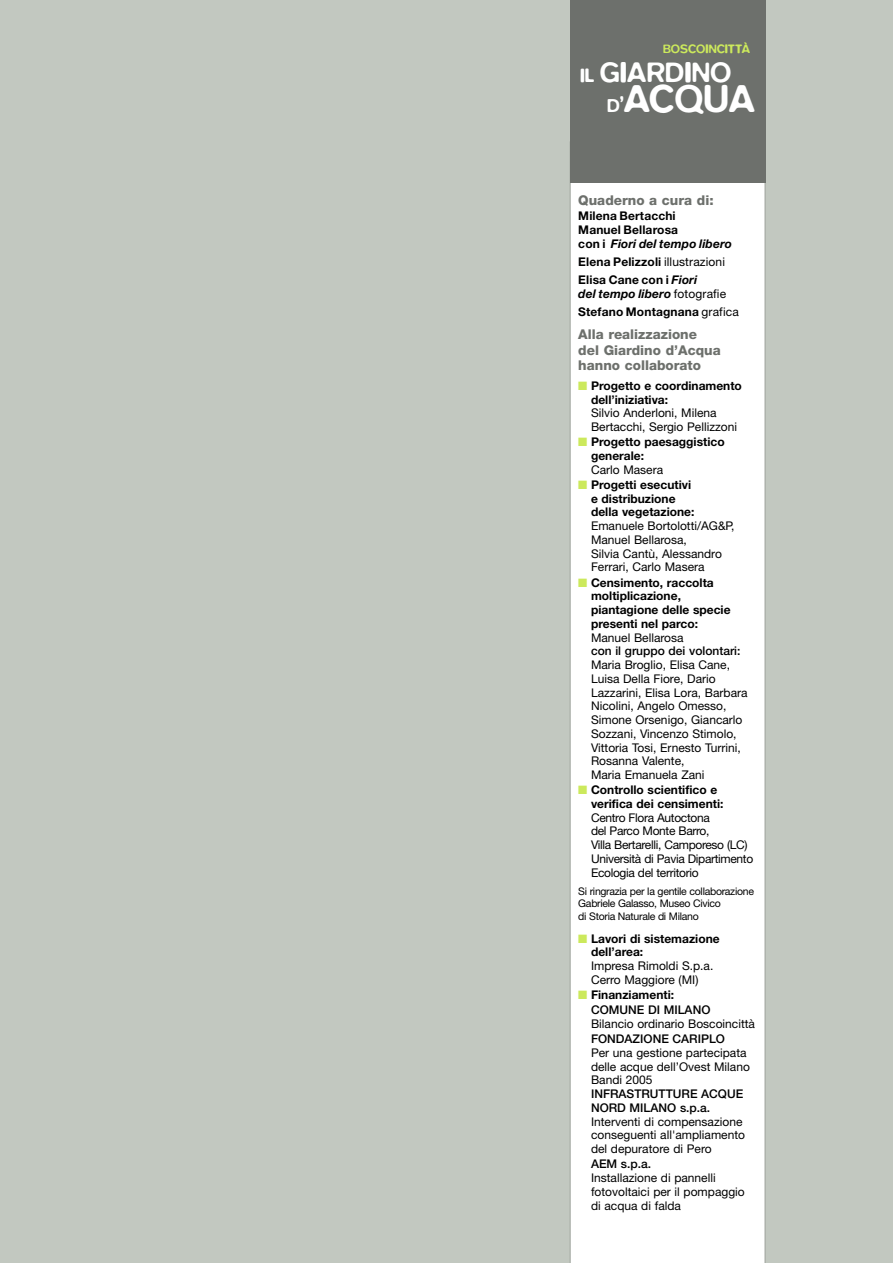
<style>
.page{position:relative;width:893px;height:1263px;background:#c2c8c0}
.page>*{position:absolute;margin:0;border:0;box-sizing:border-box;transform-origin:0 0}
.t1{font:500 39.75px "Blur";letter-spacing:-.005em;color:#fff}
.t2{font:500 29.1px "Blur";color:#fff}
.t3{font:800 13.5px/15.3px "Helvetica Neue";color:#6d706c}
.t4{font:500 12.6px "Blur";color:#cce95c}
.t5{font:12px/13.8px "Helvetica Neue";color:#000}
.t6{font:700 12px/13.8px "Helvetica Neue";color:#000}
.t7{font:12px/13.8px "Helvetica Neue";letter-spacing:-.03em;color:#000}
.t8{font:500 12px/13.8px "Helvetica Neue";color:#000}
.t9{font:10.5px/12.3px "Helvetica Neue";letter-spacing:-.03em;color:#000}
.s1{font-size:19.35px}
.s2{font-style:italic}
.s3{font-weight:400}
.s4{font-weight:700;font-style:italic}
.s5{font-weight:700}
.s6{color:#cce95c}
.s7{font-weight:500}
</style>
<div class="page">
<div style="left:571px;top:183px;width:194px;height:1080px;background:#fff"></div>
<div style="left:570px;top:0;width:195px;height:183px;background:#6d706c"></div>
<p class="t4" style="left:663px;top:41px;width:89px">BOSCOINCITTÀ</p>
<h2 class="t2" style="left:580px;top:55px;width:153px"><span class="s1">IL</span> GIARDINO</h2>
<h1 class="t1" style="left:607px;top:75px;width:150px"><span class="s1">D’</span>ACQUA</h1>
<p class="t3" style="left:578px;top:194px;width:137px">Quaderno a cura di:</p>
<p class="t6" style="left:578px;top:210px;width:155px">Milena Bertacchi<br>Manuel Bellarosa<br>con i <span class="s2">Fiori del tempo libero</span></p>
<p class="t6" style="left:578px;top:254px;width:148px;line-height:18.3px">Elena Pelizzoli <span class="s3">illustrazioni<br></span>Elisa Cane con i <span class="s2">Fiori</span></p>
<p class="t5" style="left:578px;top:286px;width:162px;line-height:18.3px"><span class="s4">del tempo libero</span> fotografie<br><span class="s5">Stefano Montagnana</span> grafica</p>
<p class="t3" style="left:578px;top:328px;width:144px">Alla realizzazione del Giardino d’Acqua hanno collaborato</p>
<p class="t6" style="left:591px;top:380px;width:152px;text-indent:-13px"><span class="s6">■</span> Progetto e coordinamento dell’iniziativa:</p>
<p class="t5" style="left:591px;top:407px;width:148px">Silvio Anderloni, Milena<br>Bertacchi, Sergio Pellizzoni</p>
<p class="t6" style="left:591px;top:436px;width:135px;text-indent:-13px"><span class="s6">■</span> Progetto paesaggistico generale:</p>
<p class="t5" style="left:591px;top:464px;width:74px">Carlo Masera</p>
<p class="t6" style="left:591px;top:479px;width:105px;text-indent:-13px"><span class="s6">■</span> Progetti esecutivi e distribuzione della vegetazione:</p>
<p class="t5" style="left:591px;top:520px;width:145px">Emanuele Bortolotti/AG&amp;P,<br>Manuel Bellarosa,<br>Silvia Cantù, Alessandro<br>Ferrari, Carlo Masera</p>
<p class="t6" style="left:591px;top:576px;width:141px;text-indent:-13px"><span class="s6">■</span> Censimento, raccolta moltiplicazione, piantagione delle specie presenti nel parco:</p>
<p class="t5" style="left:591px;top:632px;width:94px">Manuel Bellarosa</p>
<p class="t8" style="left:591px;top:645px;width:151px">con il gruppo dei volontari:</p>
<p class="t5" style="left:591px;top:659px;width:158px">Maria Broglio, Elisa Cane,<br>Luisa Della Fiore, Dario<br>Lazzarini, Elisa Lora, Barbara<br>Nicolini, Angelo Omesso,<br>Simone Orsenigo, Giancarlo<br>Sozzani, Vincenzo Stimolo,<br>Vittoria Tosi, Ernesto Turrini,<br>Rosanna Valente,<br>Maria Emanuela Zani</p>
<p class="t6" style="left:591px;top:784px;width:134px;text-indent:-13px"><span class="s6">■</span> Controllo scientifico e verifica dei censimenti:</p>
<p class="t7" style="left:591px;top:812px;width:164px">Centro Flora Autoctona<br>del Parco Monte Barro,<br>Villa Bertarelli, Camporeso (LC)<br>Università di Pavia Dipartimento<br>Ecologia del territorio</p>
<p class="t9" style="left:578px;top:886px;width:177px">Si ringrazia per la gentile collaborazione<br>Gabriele Galasso, Museo Civico<br>di Storia Naturale di Milano</p>
<p class="t6" style="left:591px;top:932px;width:130px;text-indent:-13px"><span class="s6">■</span> Lavori di sistemazione dell’area:</p>
<p class="t5" style="left:591px;top:960px;width:124px">Impresa Rimoldi S.p.a.<br>Cerro Maggiore (MI)</p>
<p class="t6" style="left:591px;top:988px;width:121px;line-height:15.3px;text-indent:-13px"><span class="s6">■</span> Finanziamenti:<br><span class="s7">COMUNE DI MILANO</span></p>
<p class="t5" style="left:591px;top:1018px;width:166px">Bilancio ordinario Boscoincittà</p>
<p class="t8" style="left:591px;top:1033px;width:135px">FONDAZIONE CARIPLO</p>
<p class="t5" style="left:591px;top:1047px;width:160px">Per una gestione partecipata delle acque dell’Ovest Milano<br>Bandi 2005</p>
<p class="t8" style="left:591px;top:1088px;width:154px">INFRASTRUTTURE ACQUE<br>NORD MILANO s.p.a.</p>
<p class="t5" style="left:591px;top:1116px;width:155px">Interventi di compensazione conseguenti all'ampliamento del depuratore di Pero</p>
<p class="t8" style="left:591px;top:1158px;width:62px">AEM s.p.a.</p>
<p class="t5" style="left:591px;top:1172px;width:155px">Installazione di pannelli fotovoltaici per il pompaggio di acqua di falda</p>
</div>
